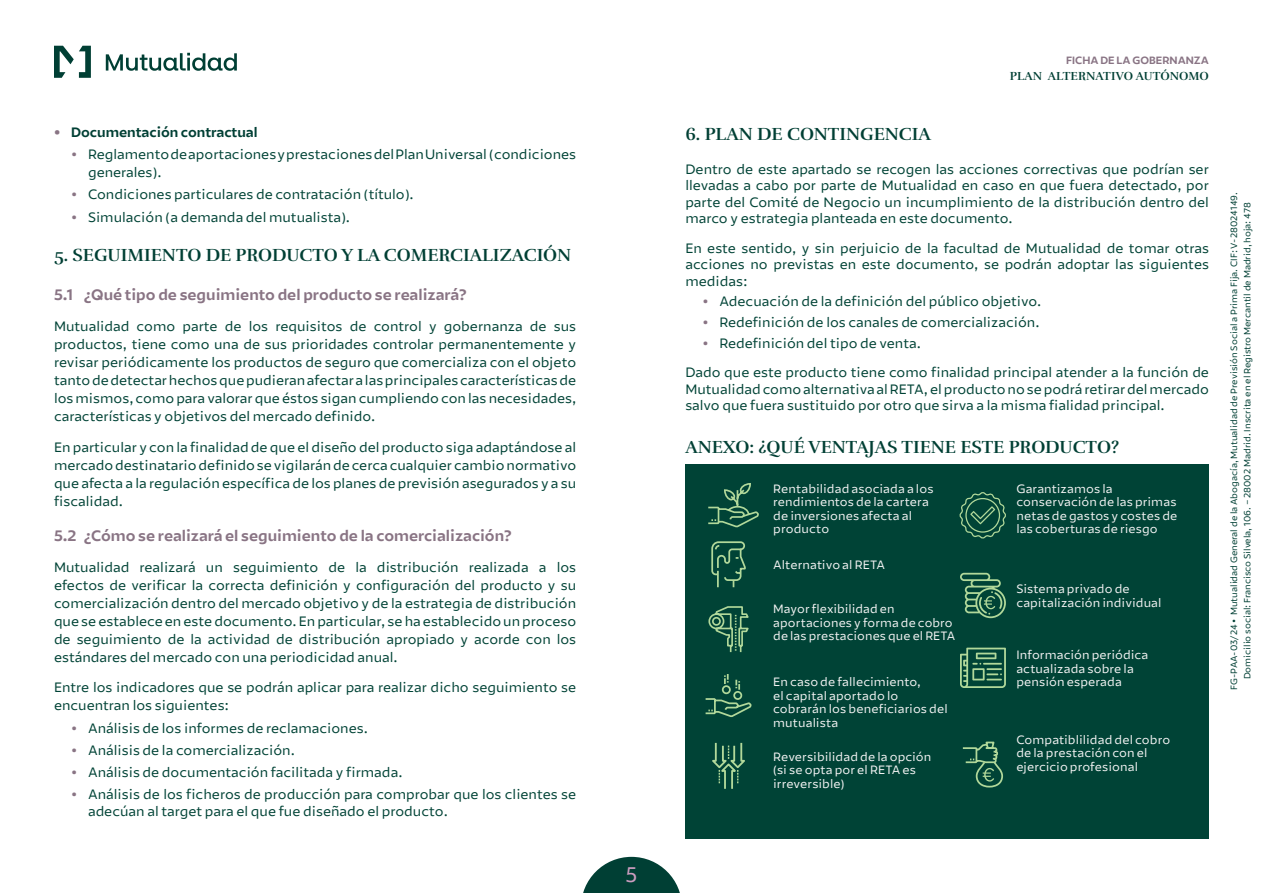
<style>
.page{position:relative;width:1263px;height:893px;background:#fff}
.page>*{position:absolute;margin:0;border:0;box-sizing:border-box;transform-origin:0 0}
.t1{font:21px "Mutualidad";color:#cb9dbf}
.Titulo_azul{font:700 18px "Rufina";color:#003f34}
.Texto_rojo_sangria{font:700 15px "Mutualidad";color:#897484}
.interior{font:13.5px/18px "Mutualidad";color:#004336;text-align:justify}
.t2{font:700 13.5px "Mutualidad";color:#003f34}
.anexo{font:12px/13.5px "Mutualidad";letter-spacing:.01em;color:#f3f3f3}
.t3{font:700 12px "Rufina";letter-spacing:.005em;color:#003f34}
.t4{font:700 10.5px "Mutualidad";color:#897484}
.Datos_registrales{font:9px "Mutualidad";color:#003f34}
.s1{color:#897484}
</style>
<div class="page">
<svg style="left:54px;top:46px;width:37px;height:32px"></svg>
<svg style="left:106px;top:53px;width:131px;height:18px"></svg>
<svg style="left:583px;top:857px;width:97px;height:36px"></svg>
<div style="left:685px;top:465px;width:524px;height:374px;background:#004336"></div>
<svg style="left:705px;top:674px;width:47px;height:43px"></svg>
<svg style="left:962px;top:741px;width:41px;height:47px"></svg>
<svg style="left:711px;top:541px;width:35px;height:47px"></svg>
<svg style="left:712px;top:742px;width:33px;height:47px"></svg>
<svg style="left:960px;top:648px;width:46px;height:40px"></svg>
<svg style="left:708px;top:606px;width:41px;height:47px"></svg>
<svg style="left:960px;top:573px;width:46px;height:45px"></svg>
<svg style="left:959px;top:492px;width:47px;height:47px"></svg>
<svg style="left:708px;top:483px;width:51px;height:45px"></svg>
<p class="t2" style="left:54px;top:124px;width:205px"><span class="s1">•</span> Documentación contractual</p>
<p class="interior" style="left:88px;top:145px;width:490px;text-indent:-17px"><span class="s1">•</span> Reglamento de aportaciones y prestaciones del Plan Universal (condiciones generales).</p>
<p class="interior" style="left:71px;top:186px;width:344px"><span class="s1">•</span> Condiciones particulares de contratación (título).</p>
<p class="interior" style="left:71px;top:208px;width:281px"><span class="s1">•</span> Simulación (a demanda del mutualista).</p>
<p class="Titulo_azul" style="left:54px;top:244px;width:519px">5. SEGUIMIENTO DE PRODUCTO Y LA COMERCIALIZACIÓN</p>
<p class="Texto_rojo_sangria" style="left:54px;top:285px;width:414px">5.1 ¿Qué tipo de seguimiento del producto se realizará?</p>
<p class="interior" style="left:54px;top:317px;width:524px">Mutualidad como parte de los requisitos de control y gobernanza de sus productos, tiene como una de sus prioridades controlar permanentemente y revisar periódicamente los productos de seguro que comercializa con el objeto tanto de detectar hechos que pudieran afectar a las principales características de los mismos, como para valorar que éstos sigan cumpliendo con las necesidades, características y objetivos del mercado definido.</p>
<p class="interior" style="left:54px;top:438px;width:524px">En particular y con la finalidad de que el diseño del producto siga adaptándose al mercado destinatario definido se vigilarán de cerca cualquier cambio normativo que afecta a la regulación específica de los planes de previsión asegurados y a su fiscalidad.</p>
<p class="Texto_rojo_sangria" style="left:54px;top:526px;width:459px">5.2 ¿Cómo se realizará el seguimiento de la comercialización?</p>
<p class="interior" style="left:54px;top:558px;width:524px">Mutualidad realizará un seguimiento de la distribución realizada a los efectos de verificar la correcta definición y configuración del producto y su comercialización dentro del mercado objetivo y de la estrategia de distribución que se establece en este documento. En particular, se ha establecido un proceso de seguimiento de la actividad de distribución apropiado y acorde con los estándares del mercado con una periodicidad anual.</p>
<p class="interior" style="left:54px;top:678px;width:524px">Entre los indicadores que se podrán aplicar para realizar dicho seguimiento se encuentran los siguientes:</p>
<p class="interior" style="left:71px;top:719px;width:298px"><span class="s1">•</span> Análisis de los informes de reclamaciones.</p>
<p class="interior" style="left:71px;top:741px;width:225px"><span class="s1">•</span> Análisis de la comercialización.</p>
<p class="interior" style="left:71px;top:763px;width:333px"><span class="s1">•</span> Análisis de documentación facilitada y firmada.</p>
<p class="interior" style="left:88px;top:786px;width:490px;line-height:16.5px;text-indent:-17px"><span class="s1">•</span> Análisis de los ficheros de producción para comprobar que los clientes se adecúan al target para el que fue diseñado el producto.</p>
<h1 class="t1" style="left:625px;top:862px;width:13px">5</h1>
<p class="t4" style="left:1066px;top:54px;width:144px">FICHA DE LA GOBERNANZA</p>
<p class="t3" style="left:1010px;top:68px;width:201px">PLAN ALTERNATIVO AUTÓNOMO</p>
<p class="Titulo_azul" style="left:685px;top:123px;width:247px">6. PLAN DE CONTINGENCIA</p>
<p class="interior" style="left:685px;top:161px;width:525px;line-height:16.5px">Dentro de este apartado se recogen las acciones correctivas que podrían ser llevadas a cabo por parte de Mutualidad en caso en que fuera detectado, por parte del Comité de Negocio un incumplimiento de la distribución dentro del marco y estrategia planteada en este documento.</p>
<p class="interior" style="left:685px;top:240px;width:525px;line-height:16.5px">En este sentido, y sin perjuicio de la facultad de Mutualidad de tomar otras acciones no previstas en este documento, se podrán adoptar las siguientes medidas:</p>
<p class="interior" style="left:702px;top:293px;width:341px"><span class="s1">•</span> Adecuación de la definición del público objetivo.</p>
<p class="interior" style="left:702px;top:313px;width:339px"><span class="s1">•</span> Redefinición de los canales de comercialización.</p>
<p class="interior" style="left:702px;top:334px;width:220px"><span class="s1">•</span> Redefinición del tipo de venta.</p>
<p class="interior" style="left:685px;top:364px;width:525px;line-height:16.5px">Dado que este producto tiene como finalidad principal atender a la función de Mutualidad como alternativa al RETA, el producto no se podrá retirar del mercado salvo que fuera sustituido por otro que sirva a la misma fialidad principal.</p>
<p class="Titulo_azul" style="left:685px;top:436px;width:435px">ANEXO: ¿QUÉ VENTAJAS TIENE ESTE PRODUCTO?</p>
<p class="anexo" style="left:773px;top:482px;width:162px">Rentabilidad asociada a los rendimientos de la cartera de inversiones afecta al producto</p>
<p class="anexo" style="left:773px;top:558px;width:113px">Alternativo al RETA</p>
<p class="anexo" style="left:773px;top:602px;width:184px">Mayor flexibilidad en aportaciones y forma de cobro de las prestaciones que el RETA</p>
<p class="anexo" style="left:773px;top:675px;width:176px">En caso de fallecimiento,<br>el capital aportado lo cobrarán los beneficiarios del mutualista</p>
<p class="anexo" style="left:773px;top:750px;width:160px">Reversibilidad de la opción (si se opta por el RETA es irreversible)</p>
<p class="anexo" style="left:1016px;top:482px;width:163px">Garantizamos la conservación de las primas netas de gastos y costes de las coberturas de riesgo</p>
<p class="anexo" style="left:1016px;top:582px;width:147px">Sistema privado de capitalización individual</p>
<p class="anexo" style="left:1016px;top:648px;width:134px">Información periódica actualizada sobre la pensión esperada</p>
<p class="anexo" style="left:1016px;top:733px;width:155px">Compatiblilidad del cobro de la prestación con el ejercicio profesional</p>
<p class="Datos_registrales" style="left:1228px;top:690px;width:499px;rotate:-90deg">FG-PAA-03/24 • Mutualidad General de la Abogacía, Mutualidad de Previsión Social a Prima Fija. CIF: V-28024149.</p>
<p class="Datos_registrales" style="left:1242px;top:679px;width:479px;rotate:-90deg">Domicilio social: Francisco Silvela, 106. – 28002 Madrid. Inscrita en el Registro Mercantil de Madrid, hoja: 478</p>
</div>
